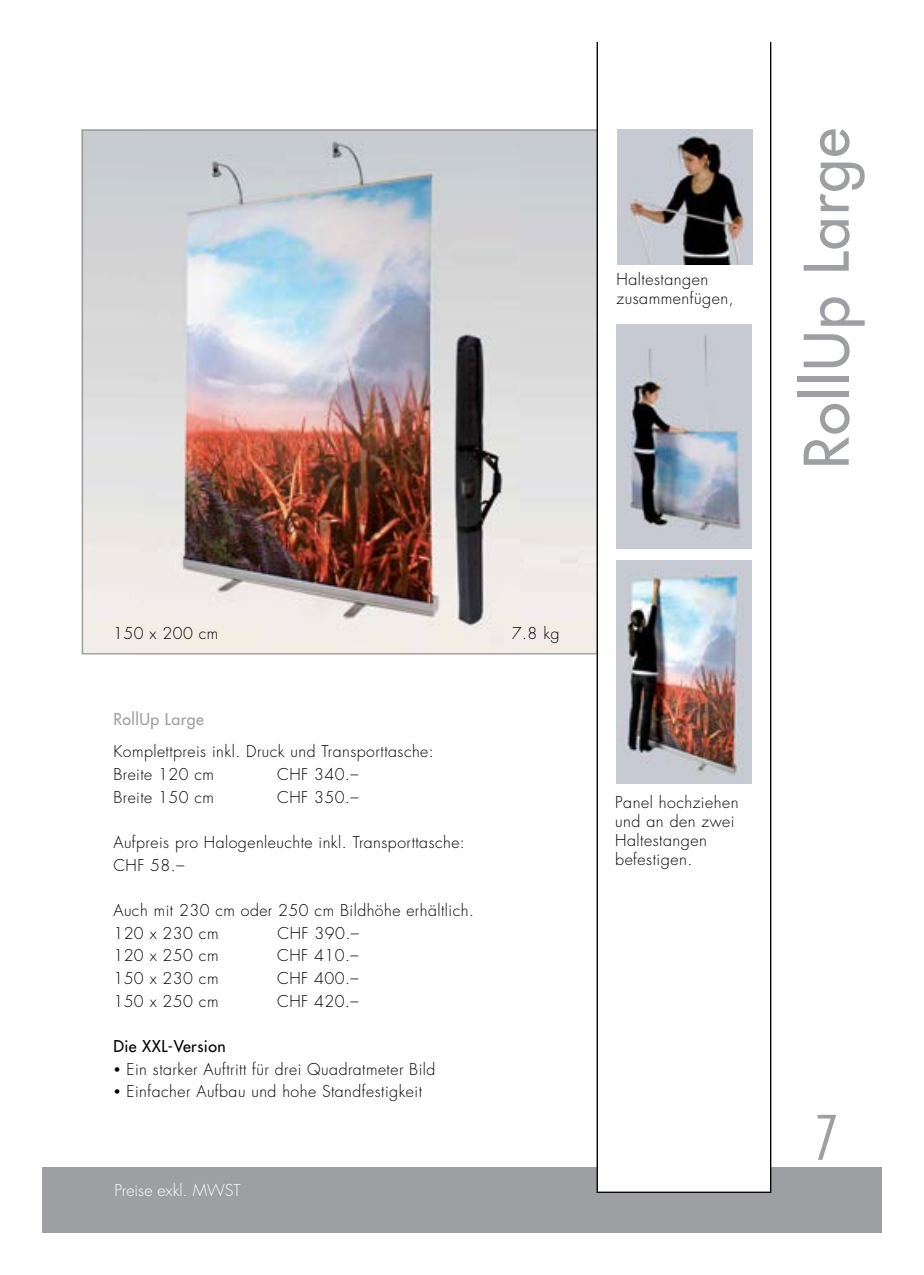
<style>
.page{position:relative;width:924px;height:1275px;background:#fff}
.page>*{position:absolute;margin:0;border:0;box-sizing:border-box;transform-origin:0 0}
.t1{font:59.6px "Futura";letter-spacing:.03em;color:#9d9fa2}
.t2{font:300 condensed 59.6px "Futura";color:#9d9fa2}
.t3{font:300 16px "Futura";color:#fff}
.t4{font:300 15.8px/19px "Futura";letter-spacing:.03em;color:#000}
.t5{font:15.8px "Futura";letter-spacing:.03em;color:#000}
.t6{font:15.8px "Futura";letter-spacing:.03em;color:#9d9fa2}
.s1{font-size:12px}
</style>
<div class="page">
<div style="left:42px;top:1167px;width:839px;height:66px;background:#9d9fa2"></div>
<img style="left:133px;top:131px;width:386px;height:521px">
<svg style="left:596px;top:42px;width:175px;height:1151px"></svg>
<img style="left:617px;top:129px;width:135px;height:135px">
<img style="left:616px;top:560px;width:135px;height:224px">
<img style="left:616px;top:325px;width:135px;height:223px">
<p class="t4" style="left:616px;top:270px;width:119px">Haltestangen zusammenfügen,</p>
<h1 class="t1" style="left:787px;top:469px;width:342px;rotate:-90deg">RollUp Large</h1>
<p class="t4" style="left:113px;top:624px;width:107px">150 x 200 cm</p>
<p class="t4" style="left:511px;top:624px;width:49px">7.8 kg</p>
<p class="t6" style="left:113px;top:708px;width:92px">RollUp Large</p>
<p class="t4" style="left:113px;top:740px;width:322px;line-height:22.6px">Komplettpreis inkl. Druck und Transporttasche:<br>Breite 120 cm</p>
<p class="t4" style="left:277px;top:765px;width:83px">CHF 340.–</p>
<p class="t4" style="left:113px;top:787px;width:102px">Breite 150 cm</p>
<p class="t4" style="left:277px;top:787px;width:83px">CHF 350.–</p>
<p class="t4" style="left:113px;top:831px;width:353px;line-height:22.6px">Aufpreis pro Halogenleuchte inkl. Transporttasche:<br>CHF 58.–</p>
<p class="t4" style="left:113px;top:899px;width:362px;line-height:22.6px">Auch mit 230 cm oder 250 cm Bildhöhe erhältlich.<br>120 x 230 cm</p>
<p class="t4" style="left:277px;top:923px;width:83px">CHF 390.–</p>
<p class="t4" style="left:113px;top:946px;width:107px">120 x 250 cm</p>
<p class="t4" style="left:277px;top:946px;width:83px">CHF 410.–</p>
<p class="t4" style="left:113px;top:969px;width:107px">150 x 230 cm</p>
<p class="t4" style="left:277px;top:969px;width:83px">CHF 400.–</p>
<p class="t4" style="left:113px;top:991px;width:107px">150 x 250 cm</p>
<p class="t4" style="left:277px;top:991px;width:83px">CHF 420.–</p>
<p class="t5" style="left:113px;top:1036px;width:114px">Die XXL-Version</p>
<p class="t4" style="left:113px;top:1059px;width:323px"><span class="s1">•</span> Ein starker Auftritt für drei Quadratmeter Bild</p>
<p class="t4" style="left:113px;top:1082px;width:310px"><span class="s1">•</span> Einfacher Aufbau und hohe Standfestigkeit</p>
<p class="t3" style="left:114px;top:1179px;width:128px">Preise exkl. MWST</p>
<p class="t4" style="left:615px;top:793px;width:125px">Panel hochziehen und an den zwei<br>Haltestangen befestigen.</p>
<h1 class="t2" style="left:813px;top:1100px;width:26px">7</h1>
</div>
